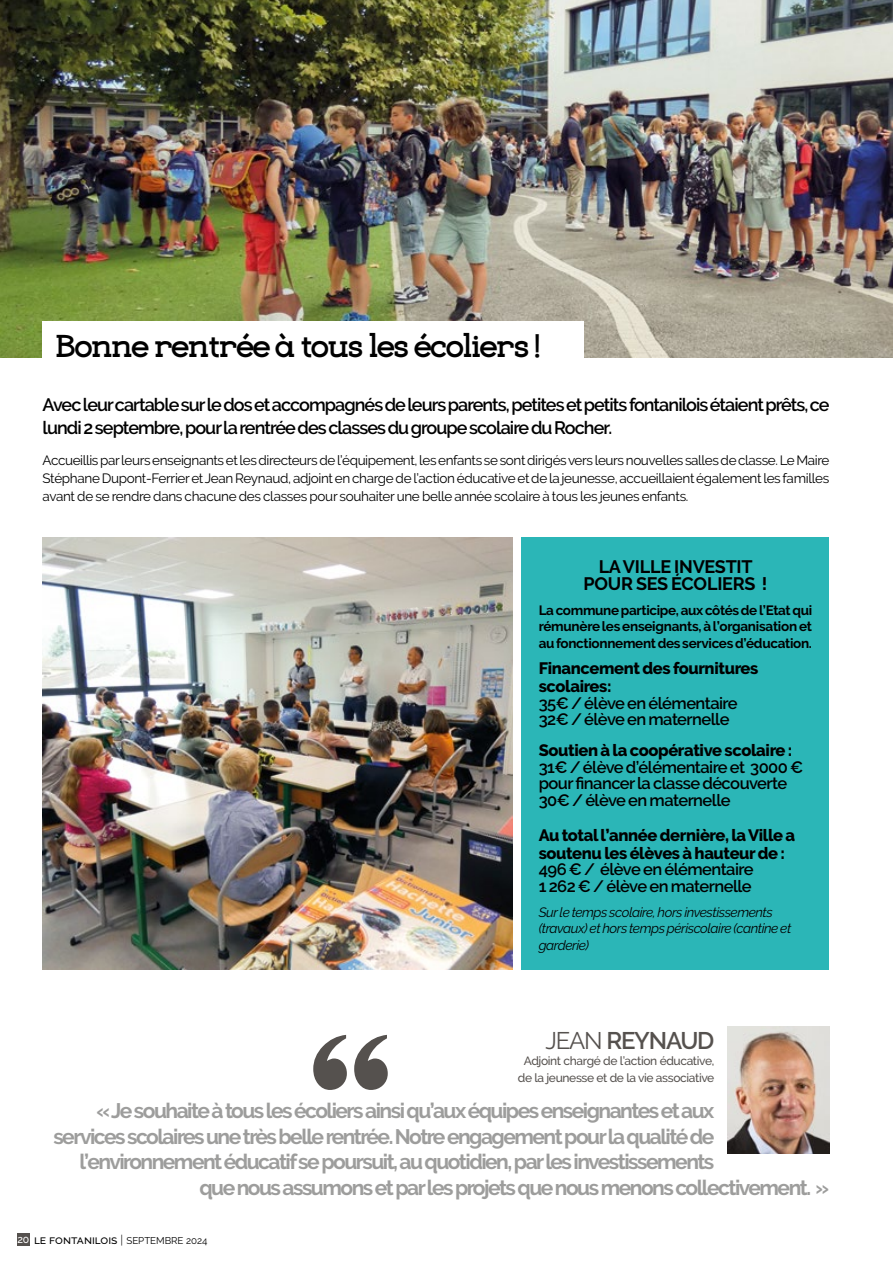
<style>
.page{position:relative;width:893px;height:1263px;background:#fff}
.page>*{position:absolute;margin:0;border:0;box-sizing:border-box;transform-origin:0 0}
.t1{font:700 33px "Eligible";letter-spacing:-.06em;color:#000}
.t2{font:600 24px "Raleway";letter-spacing:-.05em;color:#55514e}
.t3{font:700 21px "Raleway";letter-spacing:-.07em;color:#9d9d9c}
.t4{font:600 18px/22.5px "Raleway";letter-spacing:-.05em;color:#000}
.t5{font:700 18px/16.5px "Raleway";letter-spacing:-.01em;color:#000;text-align:center}
.t6{font:600 16.5px/16.5px "Raleway";letter-spacing:-.03em;color:#000}
.t7{font:800 16.5px/18px "Raleway";letter-spacing:-.02em;color:#000}
.t8{font:13.5px/18px "Raleway";letter-spacing:-.025em;color:#000;text-align:justify}
.t9{font:700 13.5px/16.5px "Raleway";letter-spacing:-.02em;color:#000;text-align:justify}
.t10{font:italic 13.5px/16.5px "Raleway";letter-spacing:-.03em;color:#000}
.t11{font:500 12px/16.5px "Raleway";letter-spacing:-.03em;color:#55514e;text-align:center}
.t12{font:500 12px "Raleway";color:#000}
.s1{font-weight:400}
.s2{font-size:10.5px;color:#fff}
.s3{font-weight:300}
.s4{font-weight:400;font-size:9.75px}
</style>
<div class="page">
<div style="left:17px;top:1233px;width:13px;height:12px;background:#55514e"></div>
<img style="left:0;top:0;width:893px;height:357px">
<div style="left:43px;top:321px;width:541px;height:54px;background:#fff"></div>
<svg style="left:313px;top:1035px;width:75px;height:55px"></svg>
<img style="left:43px;top:537px;width:469px;height:432px">
<img style="left:727px;top:1026px;width:102px;height:128px">
<div style="left:522px;top:537px;width:307px;height:432px;background:#2bb6b7"></div>
<h1 class="t1" style="left:55px;top:316px;width:486px">Bonne rentrée à tous les écoliers !</h1>
<h3 class="t4" style="left:43px;top:393px;width:789px">Avec leur cartable sur le dos et accompagnés de leurs parents, petites et petits fontanilois étaient prêts, ce lundi 2 septembre, pour la rentrée des classes du groupe scolaire du Rocher.</h3>
<p class="t8" style="left:43px;top:451px;width:788px">Accueillis par leurs enseignants et les directeurs de l’équipement, les enfants se sont dirigés vers leurs nouvelles salles de classe. Le Maire Stéphane Dupont-Ferrier et Jean Reynaud, adjoint en charge de l’action éducative et de la jeunesse, accueillaient également les familles avant de se rendre dans chacune des classes pour souhaiter une belle année scolaire à tous les jeunes enfants.</p>
<h3 class="t5" style="left:583px;top:559px;width:186px">LA VILLE INVESTIT<br>POUR SES ÉCOLIERS !</h3>
<p class="t9" style="left:539px;top:602px;width:275px">La commune participe, aux côtés de l’Etat qui rémunère les enseignants, à l’organisation et au fonctionnement des services d’éducation.</p>
<p class="t7" style="left:539px;top:660px;width:221px">Financement des fournitures scolaires:</p>
<p class="t6" style="left:539px;top:695px;width:200px">35€ / élève en élémentaire<br>32€ / élève en maternelle</p>
<p class="t7" style="left:539px;top:741px;width:255px">Soutien à la coopérative scolaire :</p>
<p class="t6" style="left:539px;top:759px;width:266px">31€ / élève d’élémentaire et 3000 € pour financer la classe découverte<br>30€ / élève en maternelle</p>
<p class="t7" style="left:539px;top:826px;width:258px">Au total l’année dernière, la Ville a soutenu les élèves à hauteur de :</p>
<p class="t6" style="left:539px;top:861px;width:216px">496 € / élève en élémentaire<br>1 262 € / élève en maternelle</p>
<p class="t10" style="left:539px;top:904px;width:254px">Sur le temps scolaire, hors investissements (travaux) et hors temps périscolaire (cantine et garderie)</p>
<h2 class="t2" style="left:545px;top:1026px;width:171px"><span class="s1">JEAN</span> REYNAUD</h2>
<p class="t11" style="left:518px;top:1053px;width:198px">Adjoint chargé de l’action éducative, de la jeunesse et de la vie associative</p>
<h3 class="t3" style="left:97px;top:1099px;width:619px">« Je souhaite à tous les écoliers ainsi qu’aux équipes enseignantes et aux</h3>
<h3 class="t3" style="left:53px;top:1124px;width:662px">services scolaires une très belle rentrée. Notre engagement pour la qualité de</h3>
<h3 class="t3" style="left:79px;top:1150px;width:636px">l’environnement éducatif se poursuit, au quotidien, par les investissements</h3>
<h3 class="t3" style="left:199px;top:1175px;width:631px">que nous assumons et par les projets que nous menons collectivement. »</h3>
<p class="t12" style="left:17px;top:1233px;width:192px"><span class="s2">20</span> le fontanilois <span class="s3">|</span> <span class="s4">SEPTEMBRE 2024</span></p>
</div>
